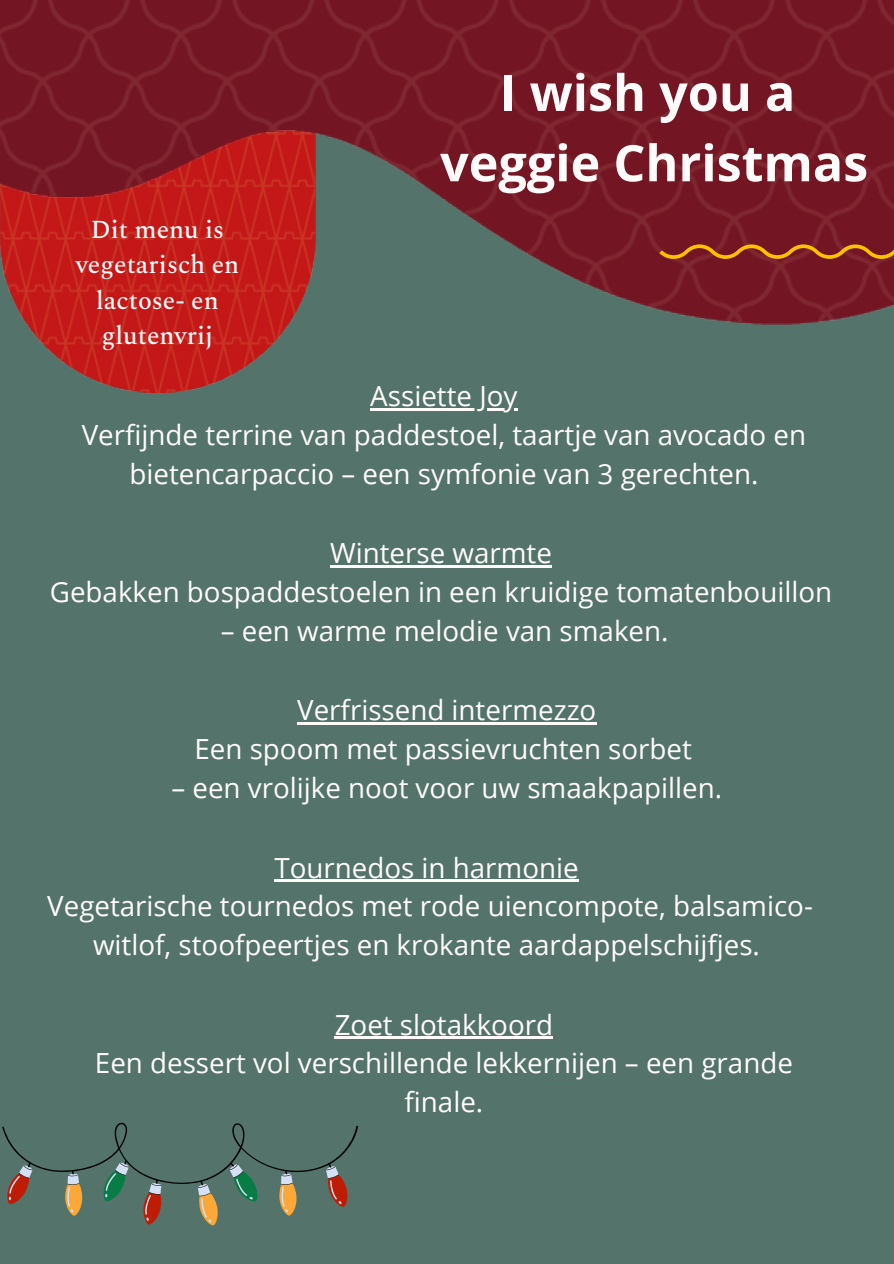
<style>
.page{position:relative;width:894px;height:1264px;background:#fff}
.page>*{position:absolute;margin:0;border:0;box-sizing:border-box;transform-origin:0 0}
.t1{font:700 50.25px/70.3px "Open Sans";color:#fffbfb;text-align:center}
.t2{font:27.75px/38.8px "Open Sans";color:#fffbfb;text-align:center}
.t3{font:500 25.5px/35.4px "Spectral";color:#fffbfb;text-align:center}
</style>
<div class="page">
<div style="left:0;top:0;width:893px;height:1263px;background:#53736b"></div>
<img style="left:26px;top:324px;width:263px;height:68px">
<img style="left:0;top:0;width:893px;height:324px">
<svg style="left:659px;top:242px;width:234px;height:19px;background:#923c1d"></svg>
<svg style="left:2px;top:1122px;width:356px;height:103px"></svg>
<hr style="left:297px;top:722px;width:299px;height:2px;background:#fffbfb">
<hr style="left:330px;top:565px;width:222px;height:2px;background:#fffbfb">
<hr style="left:370px;top:408px;width:147px;height:2px;background:#fffbfb">
<hr style="left:274px;top:879px;width:304px;height:2px;background:#fffbfb">
<hr style="left:335px;top:1036px;width:218px;height:2px;background:#fffbfb">
<p class="t3" style="left:76px;top:212px;width:165px">Dit menu is vegetarisch en lactose- en glutenvrij</p>
<p class="t1" style="left:440px;top:56px;width:429px">I wish you a veggie Christmas</p>
<p class="t2" style="left:370px;top:376px;width:149px">Assiette Joy</p>
<p class="t2" style="left:82px;top:415px;width:725px">Verfijnde terrine van paddestoel, taartje van avocado en bietencarpaccio – een symfonie van 3 gerechten.</p>
<p class="t2" style="left:330px;top:533px;width:223px">Winterse warmte</p>
<p class="t2" style="left:50px;top:572px;width:783px">Gebakken bospaddestoelen in een kruidige tomatenbouillon</p>
<p class="t2" style="left:221px;top:611px;width:449px">– een warme melodie van smaken.</p>
<p class="t2" style="left:297px;top:690px;width:300px">Verfrissend intermezzo</p>
<p class="t2" style="left:194px;top:729px;width:499px">Een spoom met passievruchten sorbet</p>
<h2 class="t2" style="left:171px;top:768px;width:552px">– een vrolijke noot voor uw smaakpapillen.</h2>
<p class="t2" style="left:274px;top:847px;width:306px">Tournedos in harmonie</p>
<p class="t2" style="left:47px;top:886px;width:767px">Vegetarische tournedos met rode uiencompote, balsamico&shy;witlof, stoofpeertjes en krokante aardappelschijfjes.</p>
<p class="t2" style="left:335px;top:1004px;width:220px">Zoet slotakkoord</p>
<p class="t2" style="left:95px;top:1043px;width:699px">Een dessert vol verschillende lekkernijen – een grande finale.</p>
</div>
